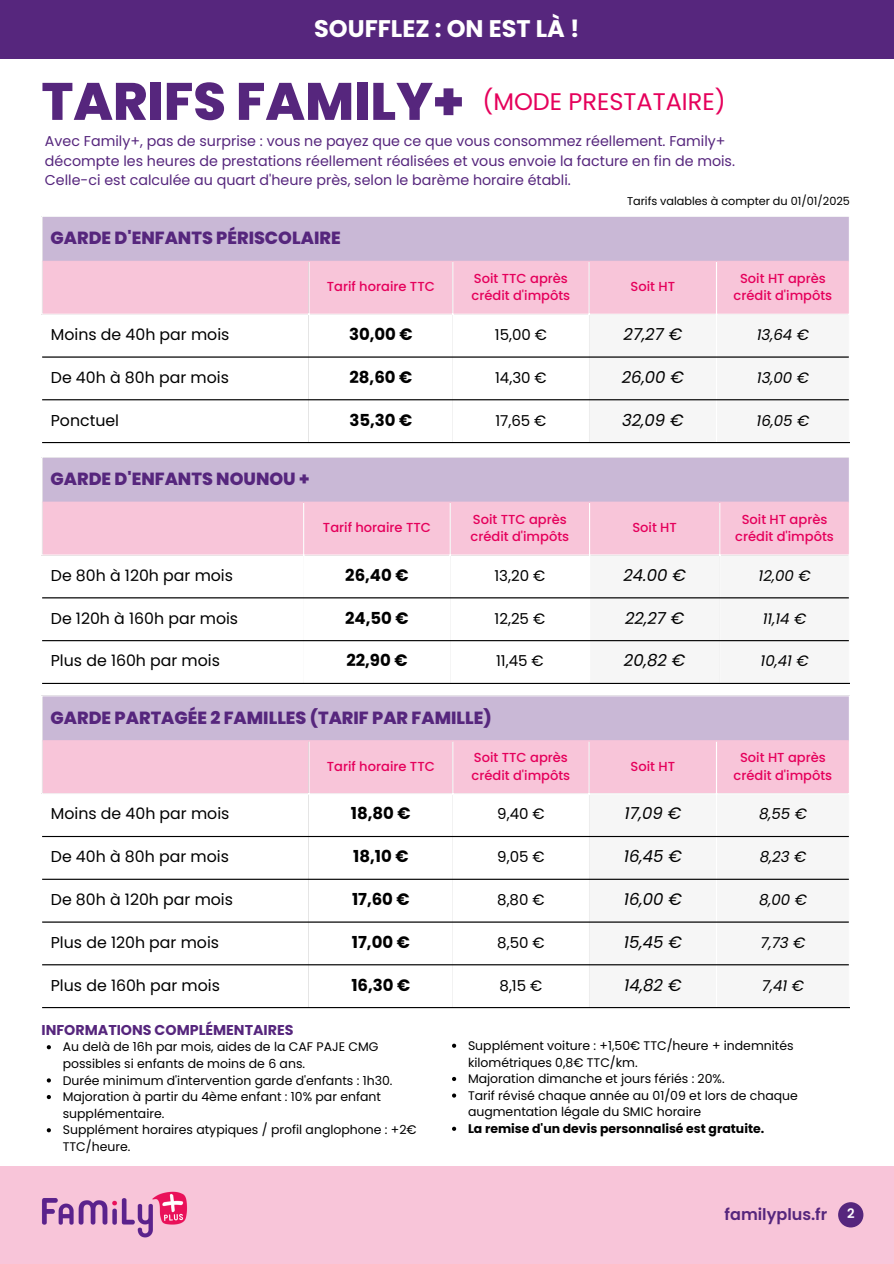
<style>
.page{position:relative;width:894px;height:1264px;background:#fff}
.page>*{position:absolute;margin:0;border:0;box-sizing:border-box;transform-origin:0 0}
.t1{font:800 52.5px "Poppins";color:#56267d}
.t2{font:700 24px "Poppins";color:#fff}
.t3{font:24px "Poppins";color:#e5005b}
.t4{font:800 17.55px "Poppins";color:#56267d}
.t5{font:700 16.5px "Poppins";color:#000}
.t6{font:italic 16.5px "Poppins";color:#000}
.t7{font:600 16.05px "Poppins";color:#56267d}
.t8{font:15.75px "Poppins";color:#000}
.t9{font:15px "Poppins";color:#000}
.t10{font:italic 15px "Poppins";color:#000}
.t11{font:14.25px/19.2px "Poppins";color:#56267d}
.t12{font:700 14.25px "Poppins";color:#56267d}
.t13{font:500 13.05px/17.4px "Poppins";color:#e5005b;text-align:center}
.t14{font:600 13.05px "Poppins";color:#fff}
.t15{font:12.45px/16.6px "Poppins";color:#000}
.t16{font:700 12.45px "Poppins";color:#000}
.t17{font:11.25px "Poppins";color:#000}
</style>
<div class="page">
<div style="left:42px;top:216px;width:807px;height:46px;background:#c9b8d6"></div>
<svg style="left:42px;top:262px;width:806px;height:180px"></svg>
<hr style="left:42px;top:217px;width:1px;height:97px;background:#fff">
<hr style="left:308px;top:262px;width:1px;height:180px;background:#fff">
<hr style="left:452px;top:262px;width:1px;height:180px;background:#fff">
<hr style="left:588px;top:262px;width:1px;height:180px;background:#fff">
<hr style="left:715px;top:262px;width:1px;height:180px;background:#fff">
<hr style="left:848px;top:217px;width:1px;height:225px;background:#fff">
<hr style="left:42px;top:216px;width:807px;height:1px;background:#fff">
<hr style="left:42px;top:314px;width:807px;height:1px;background:#fff">
<hr style="left:43px;top:261px;width:805px;height:1px;background:#f8c5d9">
<hr style="left:42px;top:356px;width:806px;height:1px;background:#000">
<hr style="left:42px;top:399px;width:806px;height:1px;background:#000">
<hr style="left:42px;top:442px;width:807px;height:1px;background:#000">
<div style="left:42px;top:457px;width:807px;height:45px;background:#c9b8d6"></div>
<svg style="left:42px;top:503px;width:806px;height:180px"></svg>
<hr style="left:42px;top:458px;width:1px;height:96px;background:#fff">
<hr style="left:303px;top:503px;width:1px;height:180px;background:#fff">
<hr style="left:449px;top:503px;width:1px;height:180px;background:#fff">
<hr style="left:589px;top:503px;width:1px;height:180px;background:#fff">
<hr style="left:719px;top:503px;width:1px;height:180px;background:#fff">
<hr style="left:848px;top:458px;width:1px;height:225px;background:#fff">
<hr style="left:42px;top:456px;width:807px;height:2px;background:#fff">
<hr style="left:42px;top:554px;width:807px;height:1px;background:#fff">
<hr style="left:43px;top:501px;width:805px;height:2px;background:#f8c5d9">
<hr style="left:42px;top:597px;width:806px;height:1px;background:#000">
<hr style="left:42px;top:640px;width:806px;height:1px;background:#000">
<hr style="left:42px;top:683px;width:807px;height:1px;background:#000">
<div style="left:42px;top:695px;width:807px;height:46px;background:#c9b8d6"></div>
<div style="left:43px;top:741px;width:805px;height:52px;background:#f8c5d9"></div>
<div style="left:589px;top:795px;width:259px;height:212px;background:#f6f6f6"></div>
<hr style="left:42px;top:696px;width:1px;height:97px;background:#fff">
<hr style="left:308px;top:741px;width:1px;height:266px;background:#fff">
<hr style="left:452px;top:741px;width:1px;height:266px;background:#fff">
<hr style="left:588px;top:741px;width:1px;height:266px;background:#fff">
<hr style="left:715px;top:741px;width:1px;height:266px;background:#fff">
<hr style="left:848px;top:696px;width:1px;height:311px;background:#fff">
<hr style="left:42px;top:695px;width:807px;height:1px;background:#fff">
<hr style="left:43px;top:740px;width:805px;height:1px;background:#f8c5d9">
<hr style="left:42px;top:836px;width:806px;height:1px;background:#000">
<hr style="left:42px;top:878px;width:806px;height:1px;background:#000">
<hr style="left:42px;top:921px;width:806px;height:1px;background:#000">
<hr style="left:42px;top:964px;width:806px;height:1px;background:#000">
<hr style="left:42px;top:1007px;width:807px;height:1px;background:#000">
<div style="left:0;top:1166px;width:893px;height:97px;background:#f8c5d9"></div>
<img style="left:42px;top:1191px;width:145px;height:47px">
<div style="left:837px;top:1202px;width:26px;height:25px;background:#56267d;border-radius:50%"></div>
<div style="left:0;top:0;width:893px;height:58px;background:#56267d"></div>
<svg style="left:47px;top:1045px;width:4px;height:4px"></svg>
<svg style="left:47px;top:1078px;width:4px;height:4px"></svg>
<svg style="left:47px;top:1095px;width:4px;height:4px"></svg>
<svg style="left:47px;top:1128px;width:4px;height:4px"></svg>
<svg style="left:452px;top:1043px;width:4px;height:4px"></svg>
<svg style="left:452px;top:1076px;width:4px;height:5px"></svg>
<svg style="left:452px;top:1093px;width:4px;height:4px"></svg>
<svg style="left:452px;top:1126px;width:4px;height:4px"></svg>
<p class="t2" style="left:314px;top:12px;width:267px">SOUFFLEZ : ON EST LÀ !</p>
<p class="t1" style="left:42px;top:65px;width:424px">TARIFS FAMILY+</p>
<p class="t3" style="left:482px;top:85px;width:244px">(MODE PRESTATAIRE)</p>
<h4 class="t11" style="left:45px;top:132px;width:691px">Avec Family+, pas de surprise : vous ne payez que ce que vous consommez réellement. Family+ décompte les heures de prestations réellement réalisées et vous envoie la facture en fin de mois.<br>Celle-ci est calculée au quart d'heure près, selon le barème horaire établi.</h4>
<h2 class="t4" style="left:51px;top:226px;width:291px">GARDE D'ENFANTS PÉRISCOLAIRE</h2>
<h1 class="t13" style="left:327px;top:278px;width:109px">Tarif horaire TTC</h1>
<h3 class="t13" style="left:474px;top:269px;width:95px">Soit TTC après</h3>
<h6 class="t13" style="left:471px;top:287px;width:100px">crédit d'impôts</h6>
<p class="t17" style="left:626px;top:193px;width:224px">Tarifs valables à compter du 01/01/2025</p>
<p class="t13" style="left:630px;top:278px;width:46px">Soit HT</p>
<p class="t13" style="left:733px;top:269px;width:100px">Soit HT après crédit d'impôts</p>
<p class="t8" style="left:51px;top:323px;width:180px">Moins de 40h par mois</p>
<p class="t5" style="left:349px;top:323px;width:65px">30,00 €</p>
<p class="t9" style="left:494px;top:324px;width:54px">15,00 €</p>
<p class="t6" style="left:623px;top:323px;width:60px">27,27 €</p>
<p class="t10" style="left:756px;top:324px;width:54px">13,64 €</p>
<p class="t8" style="left:51px;top:366px;width:179px">De 40h à 80h par mois</p>
<p class="t5" style="left:349px;top:365px;width:64px">28,60 €</p>
<p class="t9" style="left:495px;top:367px;width:53px">14,30 €</p>
<p class="t6" style="left:621px;top:365px;width:64px">26,00 €</p>
<p class="t10" style="left:756px;top:367px;width:54px">13,00 €</p>
<p class="t8" style="left:51px;top:409px;width:70px">Ponctuel</p>
<p class="t5" style="left:349px;top:408px;width:64px">35,30 €</p>
<p class="t9" style="left:495px;top:410px;width:53px">17,65 €</p>
<p class="t6" style="left:622px;top:408px;width:63px">32,09 €</p>
<p class="t10" style="left:756px;top:410px;width:54px">16,05 €</p>
<p class="t4" style="left:51px;top:466px;width:260px">GARDE D'ENFANTS NOUNOU +</p>
<p class="t13" style="left:323px;top:519px;width:109px">Tarif horaire TTC</p>
<p class="t13" style="left:473px;top:510px;width:95px">Soit TTC après</p>
<p class="t13" style="left:470px;top:528px;width:100px">crédit d'impôts</p>
<p class="t13" style="left:632px;top:519px;width:46px">Soit HT</p>
<p class="t13" style="left:735px;top:510px;width:100px">Soit HT après crédit d'impôts</p>
<p class="t8" style="left:51px;top:564px;width:184px">De 80h à 120h par mois</p>
<p class="t5" style="left:345px;top:563px;width:65px">26,40 €</p>
<p class="t9" style="left:494px;top:565px;width:52px">13,20 €</p>
<p class="t6" style="left:623px;top:563px;width:64px">24.00 €</p>
<p class="t10" style="left:758px;top:565px;width:53px">12,00 €</p>
<p class="t8" style="left:51px;top:607px;width:189px">De 120h à 160h par mois</p>
<p class="t5" style="left:345px;top:606px;width:65px">24,50 €</p>
<p class="t9" style="left:494px;top:608px;width:52px">12,25 €</p>
<p class="t6" style="left:625px;top:606px;width:61px">22,27 €</p>
<p class="t10" style="left:762px;top:608px;width:45px">11,14 €</p>
<p class="t8" style="left:51px;top:650px;width:171px">Plus de 160h par mois</p>
<p class="t5" style="left:346px;top:649px;width:63px">22,90 €</p>
<p class="t9" style="left:496px;top:650px;width:49px">11,45 €</p>
<p class="t6" style="left:623px;top:649px;width:63px">20,82 €</p>
<p class="t10" style="left:760px;top:650px;width:50px">10,41 €</p>
<p class="t4" style="left:51px;top:705px;width:442px">GARDE PARTAGÉE 2 FAMILLES (TARIF PAR FAMILLE)</p>
<p class="t13" style="left:327px;top:757px;width:109px">Tarif horaire TTC</p>
<p class="t13" style="left:474px;top:749px;width:95px">Soit TTC après</p>
<p class="t13" style="left:471px;top:766px;width:100px">crédit d'impôts</p>
<p class="t13" style="left:630px;top:757px;width:46px">Soit HT</p>
<p class="t13" style="left:733px;top:749px;width:100px">Soit HT après crédit d'impôts</p>
<p class="t8" style="left:51px;top:803px;width:180px">Moins de 40h par mois</p>
<p class="t5" style="left:351px;top:802px;width:61px">18,80 €</p>
<p class="t9" style="left:497px;top:803px;width:49px">9,40 €</p>
<p class="t6" style="left:624px;top:802px;width:58px">17,09 €</p>
<p class="t10" style="left:758px;top:803px;width:49px">8,55 €</p>
<p class="t8" style="left:51px;top:845px;width:179px">De 40h à 80h par mois</p>
<p class="t5" style="left:353px;top:845px;width:57px">18,10 €</p>
<p class="t9" style="left:497px;top:846px;width:49px">9,05 €</p>
<p class="t6" style="left:623px;top:845px;width:60px">16,45 €</p>
<p class="t10" style="left:759px;top:846px;width:48px">8,23 €</p>
<p class="t8" style="left:51px;top:888px;width:184px">De 80h à 120h par mois</p>
<p class="t5" style="left:352px;top:887px;width:59px">17,60 €</p>
<p class="t9" style="left:497px;top:889px;width:49px">8,80 €</p>
<p class="t6" style="left:623px;top:887px;width:60px">16,00 €</p>
<p class="t10" style="left:758px;top:889px;width:49px">8,00 €</p>
<p class="t8" style="left:51px;top:931px;width:170px">Plus de 120h par mois</p>
<p class="t5" style="left:352px;top:930px;width:59px">17,00 €</p>
<p class="t9" style="left:497px;top:932px;width:49px">8,50 €</p>
<p class="t6" style="left:623px;top:930px;width:59px">15,45 €</p>
<p class="t10" style="left:760px;top:932px;width:46px">7,73 €</p>
<p class="t8" style="left:51px;top:974px;width:171px">Plus de 160h par mois</p>
<p class="t5" style="left:351px;top:973px;width:60px">16,30 €</p>
<p class="t9" style="left:499px;top:974px;width:44px">8,15 €</p>
<p class="t6" style="left:624px;top:973px;width:59px">14,82 €</p>
<p class="t10" style="left:761px;top:974px;width:43px">7,41 €</p>
<p class="t12" style="left:42px;top:1019px;width:253px">INFORMATIONS COMPLÉMENTAIRES</p>
<p class="t15" style="left:63px;top:1038px;width:355px">Au delà de 16h par mois, aides de la CAF PAJE CMG possibles si enfants de moins de 6 ans.<br>Durée minimum d'intervention garde d'enfants : 1h30.<br>Majoration à partir du 4ème enfant : 10% par enfant supplémentaire.<br>Supplément horaires atypiques / profil anglophone : +2€ TTC/heure.</p>
<p class="t15" style="left:468px;top:1037px;width:327px">Supplément voiture : +1,50€ TTC/heure + indemnités kilométriques 0,8€ TTC/km.</p>
<p class="t15" style="left:468px;top:1070px;width:258px">Majoration dimanche et jours fériés : 20%.</p>
<p class="t15" style="left:468px;top:1087px;width:331px">Tarif révisé chaque année au 01/09 et lors de chaque augmentation légale du SMIC horaire</p>
<p class="t16" style="left:468px;top:1119px;width:298px">La remise d'un devis personnalisé est gratuite.</p>
<p class="t7" style="left:724px;top:1202px;width:104px">familyplus.fr</p>
<p class="t14" style="left:846px;top:1204px;width:9px">2</p>
</div>
